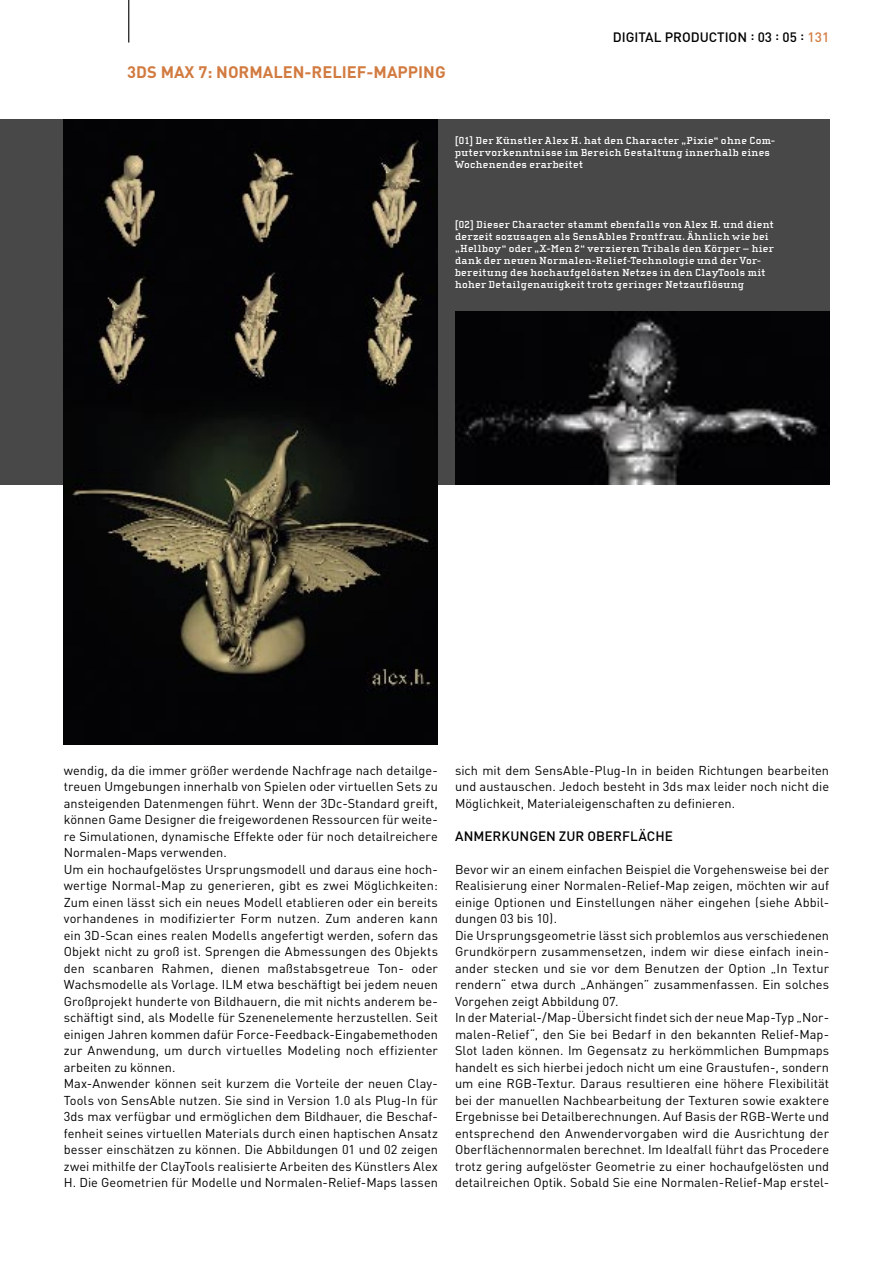
<style>
.page{position:relative;width:893px;height:1263px;background:#fff}
.page>*{position:absolute;margin:0;border:0;box-sizing:border-box;transform-origin:0 0}
.t1{font:700 16.5px "DIN";color:#d27b40}
._01c_Zwischentitel{font:500 13.5px "DIN";color:#000}
._01a_Fließtext{font:12.75px/16.5px "DIN";letter-spacing:.005em;color:#000;text-align:justify}
._01d_Bildunterschrift_weiß{font:700 10.5px/12px "Cholla Slab";letter-spacing:.035em;color:#fff}
.s1{color:#d27b40}
</style>
<div class="page">
<div style="left:0;top:119px;width:829px;height:365px;background:#484848"></div>
<img style="left:64px;top:119px;width:374px;height:591px">
<div style="left:64px;top:710px;width:374px;height:34px;background:#030305"></div>
<img style="left:455px;top:311px;width:374px;height:173px">
<hr style="left:128px;top:0;width:1px;height:43px;background:#000">
<p class="t1" style="left:127px;top:61px;width:320px">3DS MAX 7: NORMALEN-RELIEF-MAPPING</p>
<p class="_01c_Zwischentitel" style="left:613px;top:29px;width:218px">DIGITAL PRODUCTION : 03 : 05 : <span class="s1">131</span></p>
<p class="_01d_Bildunterschrift_weiß" style="left:455px;top:135px;width:322px">[01] Der Künstler Alex H. hat den Character „Pixie“ ohne Com&shy;putervorkenntnisse im Bereich Gestaltung innerhalb eines<br>Wochenendes erarbeitet</p>
<p class="_01d_Bildunterschrift_weiß" style="left:455px;top:219px;width:320px">[02] Dieser Character stammt ebenfalls von Alex H. und dient derzeit sozusagen als SensAbles Frontfrau. Ähnlich wie bei „Hellboy“ oder „X-Men 2“ verzieren Tribals den Körper – hier dank der neuen Normalen-Relief-Technologie und der Vor&shy;bereitung des hochaufgelösten Netzes in den ClayTools mit hoher Detailgenauigkeit trotz geringer Netzauflösung</p>
<p class="_01a_Fließtext" style="left:64px;top:762px;width:376px">wendig, da die immer größer werdende Nachfrage nach detailge&shy;treuen Umgebungen innerhalb von Spielen oder virtuellen Sets zu ansteigenden Datenmengen führt. Wenn der 3Dc-Standard greift, können Game Designer die freigewordenen Ressourcen für weite&shy;re Simulationen, dynamische Effekte oder für noch detailreichere Normalen-Maps verwenden.</p>
<p class="_01a_Fließtext" style="left:64px;top:861px;width:376px">Um ein hochaufgelöstes Ursprungsmodell und daraus eine hoch&shy;wertige Normal-Map zu generieren, gibt es zwei Möglichkeiten:<br>Zum einen lässt sich ein neues Modell etablieren oder ein bereits vorhandenes in modifizierter Form nutzen. Zum anderen kann ein 3D-Scan eines realen Modells angefertigt werden, sofern das Objekt nicht zu groß ist. Sprengen die Abmessungen des Objekts den scanbaren Rahmen, dienen maßstabsgetreue Ton- oder Wachsmodelle als Vorlage. ILM etwa beschäftigt bei jedem neuen Großprojekt hunderte von Bildhauern, die mit nichts anderem be&shy;schäftigt sind, als Modelle für Szenenelemente herzustellen. Seit einigen Jahren kommen dafür Force-Feedback-Eingabemethoden zur Anwendung, um durch virtuelles Modeling noch effizienter arbeiten zu können.</p>
<p class="_01a_Fließtext" style="left:64px;top:1075px;width:376px">Max-Anwender können seit kurzem die Vorteile der neuen Clay-Tools von SensAble nutzen. Sie sind in Version 1.0 als Plug-In für 3ds max verfügbar und ermöglichen dem Bildhauer, die Beschaf&shy;fenheit seines virtuellen Materials durch einen haptischen Ansatz besser einschätzen zu können. Die Abbildungen 01 und 02 zeigen zwei mithilfe der ClayTools realisierte Arbeiten des Künstlers Alex H. Die Geometrien für Modelle und Normalen-Relief-Maps lassen</p>
<p class="_01a_Fließtext" style="left:455px;top:762px;width:376px">sich mit dem SensAble-Plug-In in beiden Richtungen bearbeiten und austauschen. Jedoch besteht in 3ds max leider noch nicht die Möglichkeit, Materialeigenschaften zu definieren.</p>
<p class="_01c_Zwischentitel" style="left:455px;top:827px;width:219px">ANMERKUNGEN ZUR OBERFLÄCHE</p>
<p class="_01a_Fließtext" style="left:455px;top:861px;width:376px">Bevor wir an einem einfachen Beispiel die Vorgehensweise bei der Realisierung einer Normalen-Relief-Map zeigen, möchten wir auf einige Optionen und Einstellungen näher eingehen (siehe Abbil&shy;dungen 03 bis 10).</p>
<p class="_01a_Fließtext" style="left:455px;top:927px;width:376px">Die Ursprungsgeometrie lässt sich problemlos aus verschiedenen Grundkörpern zusammensetzen, indem wir diese einfach inein&shy;ander stecken und sie vor dem Benutzen der Option „In Textur rendern“ etwa durch „Anhängen” zusammenfassen. Ein solches Vorgehen zeigt Abbildung 07.</p>
<p class="_01a_Fließtext" style="left:455px;top:1009px;width:376px">In der Material-/Map-Übersicht findet sich der neue Map-Typ „Nor&shy;malen-Relief“, den Sie bei Bedarf in den bekannten Relief-Map-Slot laden können. Im Gegensatz zu herkömmlichen Bumpmaps handelt es sich hierbei jedoch nicht um eine Graustufen-, sondern um eine RGB-Textur. Daraus resultieren eine höhere Flexibilität bei der manuellen Nachbearbeitung der Texturen sowie exaktere Ergebnisse bei Detailberechnungen. Auf Basis der RGB-Werte und entsprechend den Anwendervorgaben wird die Ausrichtung der Oberflächennormalen berechnet. Im Idealfall führt das Procedere trotz gering aufgelöster Geometrie zu einer hochaufgelösten und detailreichen Optik. Sobald Sie eine Normalen-Relief-Map erstel-</p>
</div>
